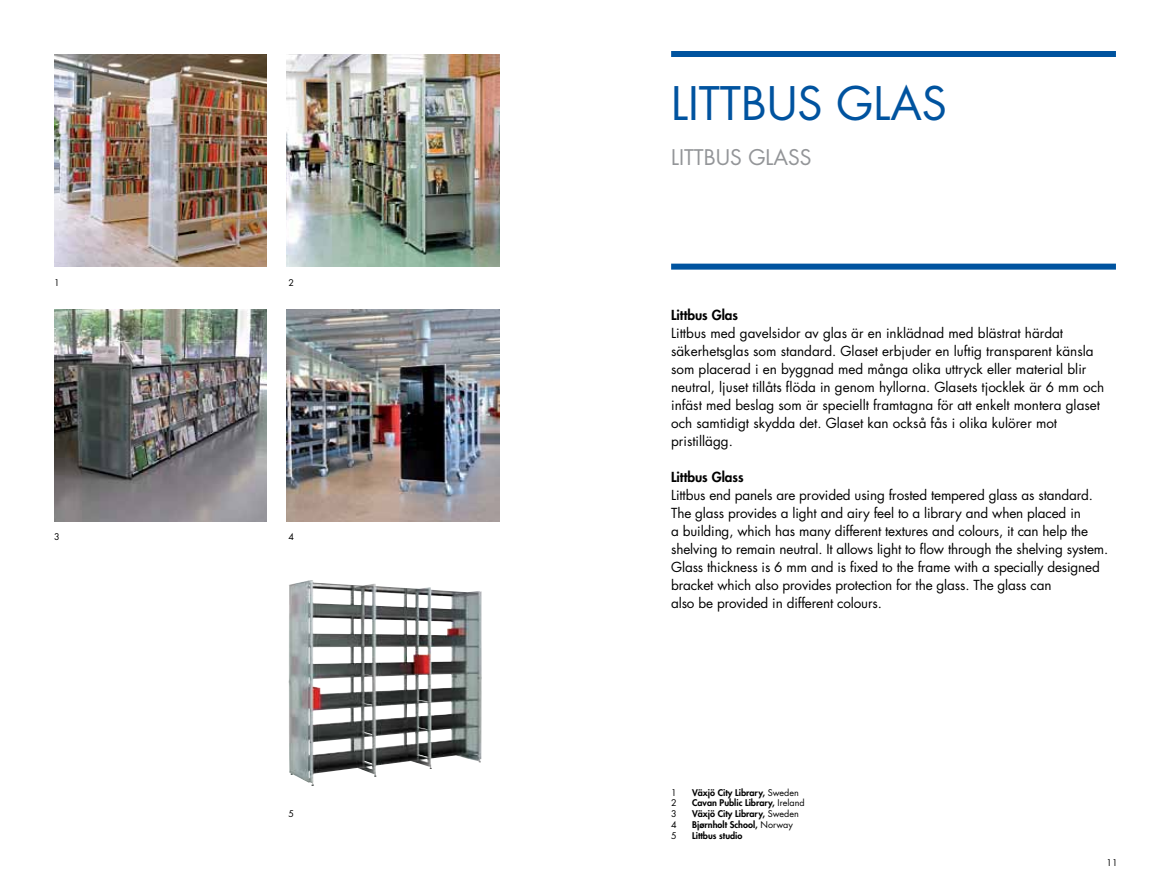
<style>
.page{position:relative;width:1170px;height:893px;background:#fff}
.page>*{position:absolute;margin:0;border:0;box-sizing:border-box;transform-origin:0 0}
.t1{font:45px "Futura";color:#00539f}
.t2{font:21px "Futura";color:#939598}
.t3{font:13.5px/18px "Futura";letter-spacing:-.01em;color:#000}
.t4{font:800 13.5px "Futura";color:#000}
.t5{font:800 9px "Futura";color:#000}
.t6{font:9px "Futura";color:#000}
.s1{font-weight:400}
</style>
<div class="page">
<div style="left:671px;top:51px;width:444px;height:6px;background:#00539f"></div>
<div style="left:671px;top:264px;width:444px;height:6px;background:#00539f"></div>
<img style="left:54px;top:54px;width:213px;height:213px">
<img style="left:54px;top:309px;width:213px;height:213px">
<img style="left:286px;top:54px;width:213px;height:213px">
<img style="left:286px;top:309px;width:213px;height:213px">
<img style="left:288px;top:580px;width:194px;height:206px">
<p class="t6" style="left:54px;top:277px;width:7px">1</p>
<p class="t6" style="left:54px;top:530px;width:7px">3</p>
<p class="t6" style="left:288px;top:277px;width:7px">2</p>
<p class="t6" style="left:288px;top:530px;width:7px">4</p>
<p class="t6" style="left:288px;top:807px;width:7px">5</p>
<h1 class="t1" style="left:671px;top:73px;width:40px">Littbus</h1>
<h1 class="t1" style="left:836px;top:73px;width:112px">GLAS</h1>
<h2 class="t2" style="left:671px;top:143px;width:142px">LITTBUS GLASS</h2>
<p class="t4" style="left:671px;top:306px;width:68px">Littbus Glas</p>
<p class="t3" style="left:671px;top:324px;width:434px">Littbus med gavelsidor av glas är en inklädnad med blästrat härdat säkerhetsglas som standard. Glaset erbjuder en luftig transparent känsla som placerad i en byggnad med många olika uttryck eller material blir neutral, ljuset tillåts flöda in genom hyllorna. Glasets tjocklek är 6 mm och infäst med beslag som är speciellt framtagna för att enkelt montera glaset och samtidigt skydda det. Glaset kan också fås i olika kulörer mot pristillägg.</p>
<p class="t4" style="left:671px;top:468px;width:74px">Littbus Glass</p>
<p class="t3" style="left:671px;top:486px;width:438px">Littbus end panels are provided using frosted tempered glass as standard.<br>The glass provides a light and airy feel to a library and when placed in<br>a building, which has many different textures and colours, it can help the shelving to remain neutral. It allows light to flow through the shelving system.<br>Glass thickness is 6 mm and is fixed to the frame with a specially designed bracket which also provides protection for the glass. The glass can<br>also be provided in different colours.</p>
<p class="t6" style="left:671px;top:786px;width:7px">1</p>
<p class="t5" style="left:692px;top:786px;width:108px">Växjö City Library, <span class="s1">Sweden</span></p>
<p class="t6" style="left:671px;top:797px;width:7px">2</p>
<p class="t5" style="left:692px;top:797px;width:114px">Cavan Public Library, <span class="s1">Ireland</span></p>
<p class="t6" style="left:671px;top:808px;width:7px">3</p>
<p class="t5" style="left:692px;top:808px;width:108px">Växjö City Library, <span class="s1">Sweden</span></p>
<p class="t6" style="left:671px;top:818px;width:7px">4</p>
<p class="t5" style="left:692px;top:819px;width:102px">Bjørnholt School, <span class="s1">Norway</span></p>
<p class="t6" style="left:671px;top:829px;width:7px">5</p>
<p class="t5" style="left:692px;top:829px;width:52px">Littbus studio</p>
<p class="t6" style="left:1106px;top:856px;width:13px">11</p>
</div>
